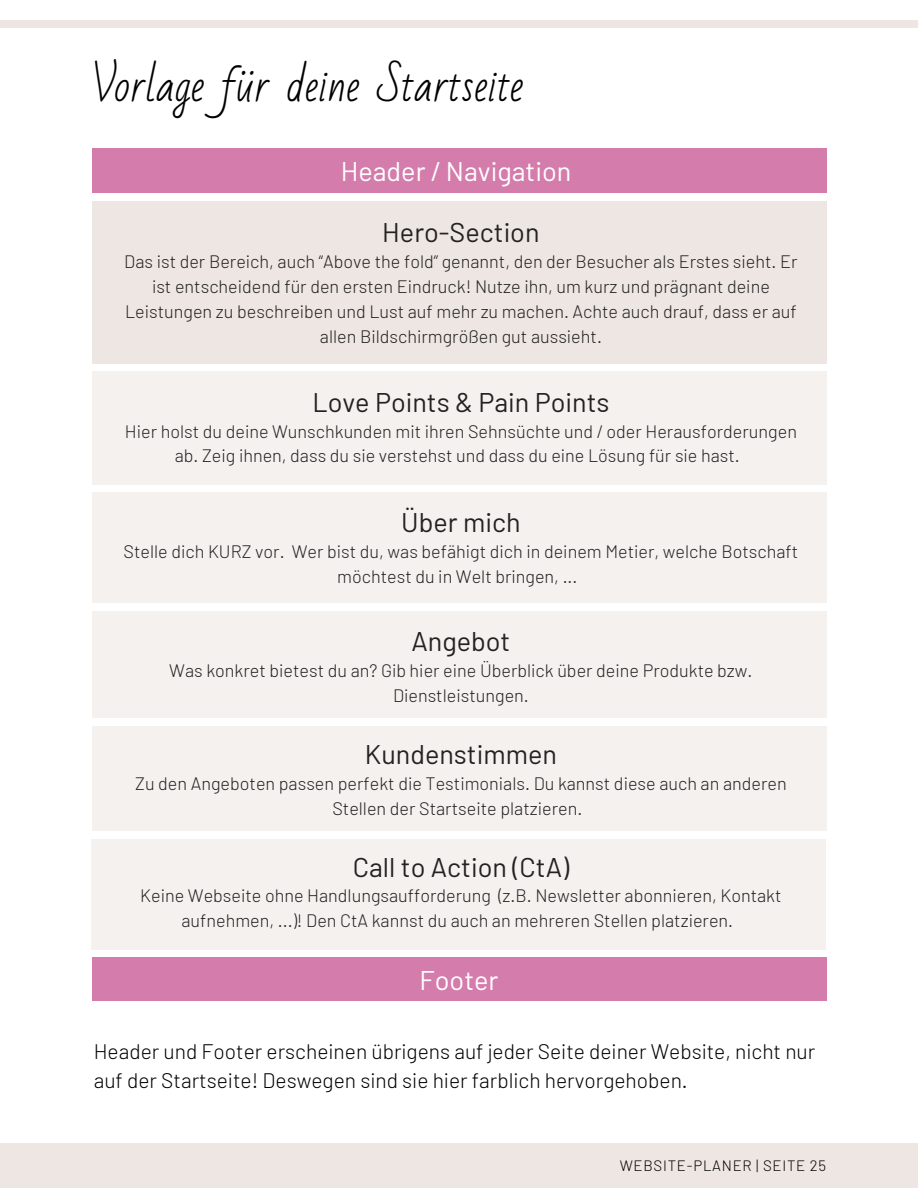
<style>
.page{position:relative;width:918px;height:1188px;background:#fff}
.page>*{position:absolute;margin:0;border:0;box-sizing:border-box;transform-origin:0 0}
.t1{font:42px "Bad Script";color:#000}
.t2{font:27px "Barlow";color:#222}
.t3{font:27px "Barlow";color:#fff}
.t4{font:300 21px/29.2px "Barlow";color:#000}
.t5{font:300 18px/24.8px "Barlow";color:#222;text-align:center}
.t6{font:300 15px "Barlow";letter-spacing:.05em;color:#000}
</style>
<div class="page">
<div style="left:0;top:20px;width:918px;height:8px;background:#ede6e2"></div>
<div style="left:92px;top:148px;width:734px;height:45px;background:#d47dac"></div>
<div style="left:0;top:1143px;width:918px;height:45px;background:#ede6e2"></div>
<div style="left:92px;top:957px;width:734px;height:44px;background:#d47dac"></div>
<div style="left:92px;top:201px;width:734px;height:162px;background:#ede6e2"></div>
<div style="left:92px;top:371px;width:734px;height:113px;background:#f5f1ef"></div>
<div style="left:92px;top:492px;width:734px;height:111px;background:#f5f1ef"></div>
<div style="left:92px;top:611px;width:734px;height:107px;background:#f5f1ef"></div>
<div style="left:92px;top:726px;width:734px;height:105px;background:#f5f1ef"></div>
<div style="left:92px;top:839px;width:734px;height:111px;background:#f5f1ef"></div>
<h1 class="t1" style="left:92px;top:62px;width:433px">Vorlage für deine Startseite</h1>
<h2 class="t3" style="left:341px;top:154px;width:232px">Header / Navigation</h2>
<h2 class="t2" style="left:382px;top:215px;width:159px">Hero-Section</h2>
<h2 class="t5" style="left:124px;top:249px;width:675px">Das ist der Bereich, auch “Above the fold” genannt, den der Besucher als Erstes sieht. Er ist entscheidend für den ersten Eindruck! Nutze ihn, um kurz und prägnant deine Leistungen zu beschreiben und Lust auf mehr zu machen. Achte auch drauf, dass er auf allen Bildschirmgrößen gut aussieht.</h2>
<h4 class="t2" style="left:312px;top:385px;width:299px">Love Points &amp; Pain Points</h4>
<h4 class="t5" style="left:125px;top:418px;width:674px">Hier holst du deine Wunschkunden mit ihren Sehnsüchte und / oder Herausforderungen ab. Zeig ihnen, dass du sie verstehst und dass du eine Lösung für sie hast.</h4>
<h4 class="t2" style="left:401px;top:505px;width:121px">Über mich</h4>
<h4 class="t5" style="left:124px;top:539px;width:676px">Stelle dich KURZ vor. Wer bist du, was befähigt dich in deinem Metier, welche Botschaft möchtest du in Welt bringen, ...</h4>
<h4 class="t2" style="left:411px;top:624px;width:101px">Angebot</h4>
<h4 class="t5" style="left:169px;top:658px;width:585px">Was konkret bietest du an? Gib hier eine Überblick über deine Produkte bzw.<br>Dienstleistungen.</h4>
<h4 class="t2" style="left:365px;top:737px;width:194px">Kundenstimmen</h4>
<h4 class="t5" style="left:135px;top:770px;width:653px">Zu den Angeboten passen perfekt die Testimonials. Du kannst diese auch an anderen<br>Stellen der Startseite platzieren.</h4>
<h4 class="t2" style="left:353px;top:850px;width:218px">Call to Action (CtA)</h4>
<h4 class="t5" style="left:140px;top:883px;width:643px">Keine Webseite ohne Handlungsaufforderung (z.B. Newsletter abonnieren, Kontakt aufnehmen, ...)! Den CtA kannst du auch an mehreren Stellen platzieren.</h4>
<h4 class="t3" style="left:420px;top:963px;width:80px">Footer</h4>
<h3 class="t4" style="left:94px;top:1036px;width:723px">Header und Footer erscheinen übrigens auf jeder Seite deiner Website, nicht nur auf der Startseite! Deswegen sind sie hier farblich hervorgehoben.</h3>
<p class="t6" style="left:620px;top:1156px;width:208px">WEBSITE-PLANER | SEITE 25</p>
</div>
